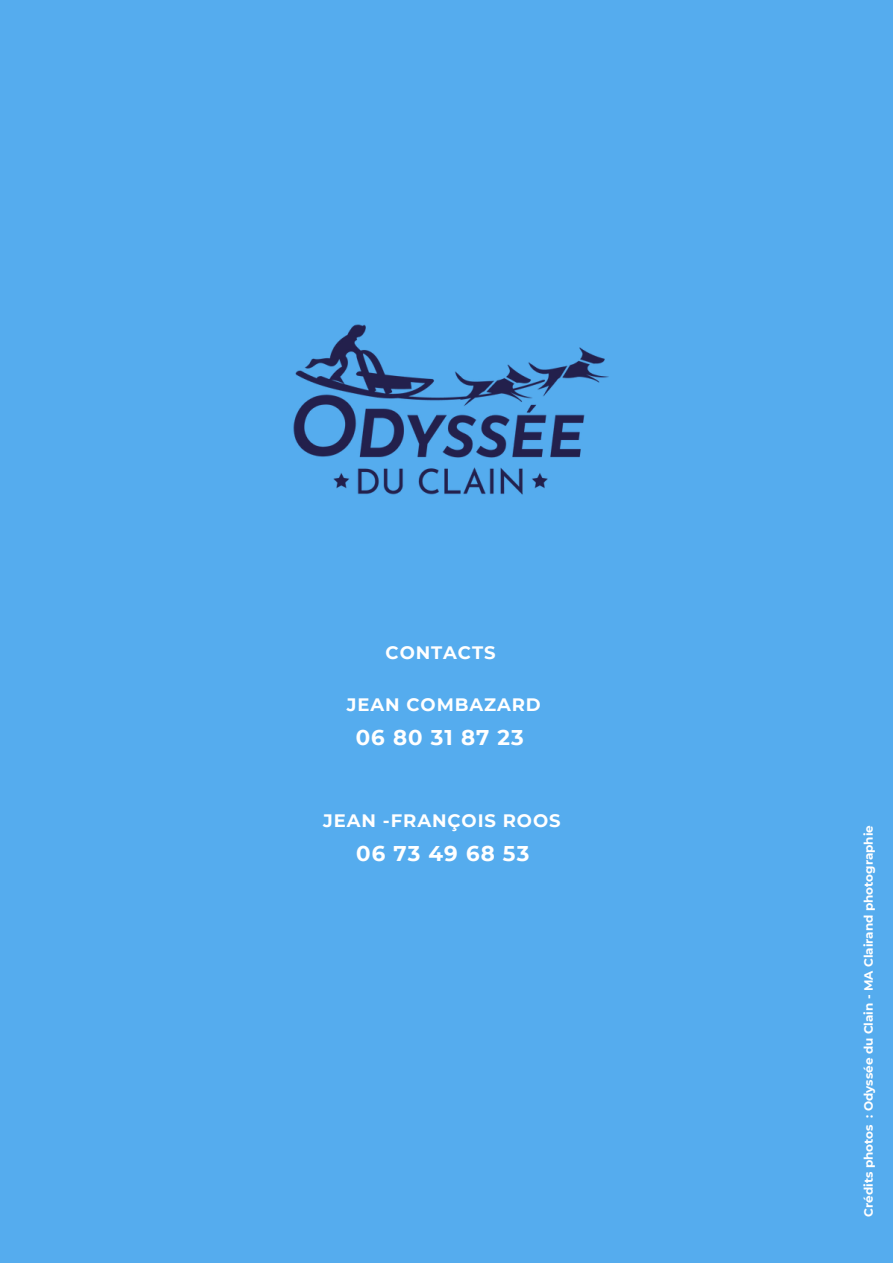
<style>
.page{position:relative;width:893px;height:1264px;background:#fff}
.page>*{position:absolute;margin:0;border:0;box-sizing:border-box;transform-origin:0 0}
.t1{font:700 21.3px "Montserrat";letter-spacing:.05em;color:#fff}
.t2{font:700 18px "Montserrat";letter-spacing:.05em;color:#fff}
.t3{font:700 12px "Montserrat";color:#fff}
</style>
<div class="page">
<div style="left:0;top:0;width:892px;height:1262px;background:#55acee"></div>
<img style="left:293px;top:324px;width:316px;height:171px">
<p class="t2" style="left:385px;top:642px;width:111px">CONTACTS</p>
<p class="t2" style="left:347px;top:693px;width:195px">JEAN COMBAZARD</p>
<p class="t1" style="left:356px;top:724px;width:169px">06 80 31 87 23</p>
<p class="t2" style="left:323px;top:809px;width:239px">JEAN -FRANÇOIS ROOS</p>
<p class="t1" style="left:356px;top:840px;width:175px">06 73 49 68 53</p>
<p class="t3" style="left:861px;top:1216px;width:393px;rotate:-90deg">Crédits photos : Odyssée du Clain - MA Clairand photographie</p>
</div>
